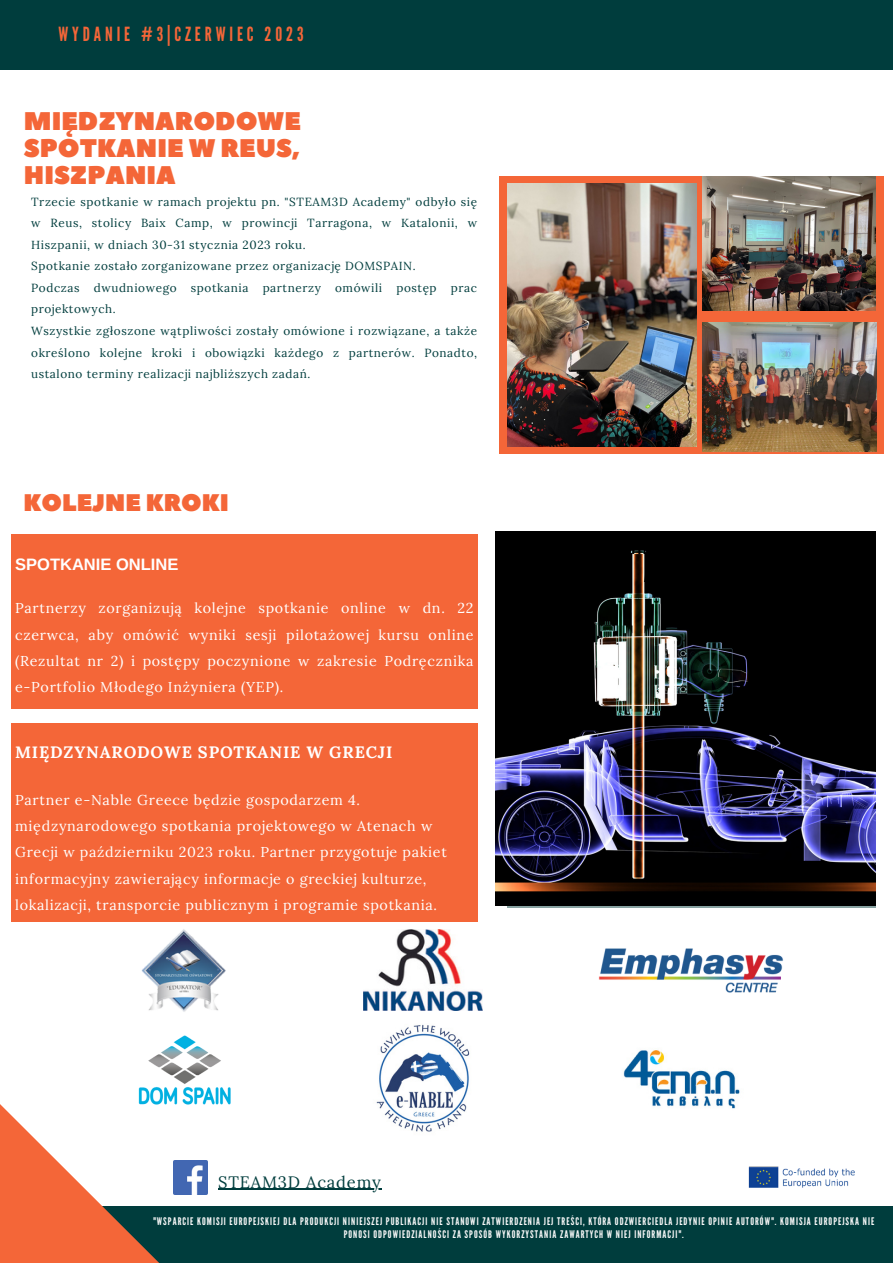
<style>
.page{position:relative;width:893px;height:1264px;background:#fff}
.page>*{position:absolute;margin:0;border:0;box-sizing:border-box;transform-origin:0 0}
.t1{font:25.5px/27px "Peace Sans";color:#f46638;text-align:justify}
.t2{font:24px "Peace Sans";color:#f46638}
.t3{font:19.5px "League Gothic";letter-spacing:.2em;color:#f46638}
.t4{font:700 16.5px "Lora";letter-spacing:.05em;color:#fff}
.t5{font:700 16.5px "Arimo";color:#fff}
.t6{font:16.5px "Lora";letter-spacing:.05em;color:#003d3d}
.t7{font:14.25px/26.2px "Lora";letter-spacing:.05em;color:#fff}
.t8{font:11.7px/21.6px "Lora";letter-spacing:.05em;color:#003d3d;text-align:justify}
.t9{font:10.5px/12.3px "League Gothic";letter-spacing:.1em;color:#fafafa;text-align:center}
</style>
<div class="page">
<div style="left:0;top:1206px;width:892px;height:56px;background:#003d3d"></div>
<svg style="left:0;top:1104px;width:208px;height:158px"></svg>
<div style="left:0;top:0;width:892px;height:70px;background:#003d3d"></div>
<div style="left:499px;top:176px;width:384px;height:278px;background:#f46638"></div>
<div style="left:12px;top:534px;width:465px;height:175px;background:#f46638"></div>
<div style="left:12px;top:723px;width:465px;height:198px;background:#f46638"></div>
<img style="left:364px;top:929px;width:118px;height:81px">
<img style="left:376px;top:1024px;width:94px;height:108px">
<img style="left:123px;top:1043px;width:108px;height:82px">
<img style="left:598px;top:948px;width:185px;height:45px">
<img style="left:112px;top:921px;width:145px;height:122px">
<img style="left:623px;top:1050px;width:117px;height:59px">
<img style="left:173px;top:1160px;width:34px;height:34px">
<img style="left:748px;top:1166px;width:107px;height:22px">
<img style="left:495px;top:531px;width:380px;height:374px">
<img style="left:702px;top:177px;width:173px;height:133px">
<img style="left:702px;top:322px;width:173px;height:130px">
<img style="left:507px;top:184px;width:189px;height:263px">
<hr style="left:218px;top:1188px;width:164px;height:1px;background:#003d3d">
<p class="t3" style="left:58px;top:23px;width:246px">WYDANIE #3|CZERWIEC 2023</p>
<p class="t1" style="left:24px;top:108px;width:278px">MIĘDZYNARODOWE SPOTKANIE W REUS, HISZPANIA</p>
<p class="t8" style="left:31px;top:191px;width:447px">Trzecie spotkanie w ramach projektu pn. "STEAM3D Academy" odbyło się w Reus, stolicy Baix Camp, w prowincji Tarragona, w Katalonii, w Hiszpanii, w dniach 30-31 stycznia 2023 roku.</p>
<p class="t8" style="left:31px;top:255px;width:386px">Spotkanie zostało zorganizowane przez organizację DOMSPAIN.</p>
<p class="t8" style="left:31px;top:277px;width:447px">Podczas dwudniowego spotkania partnerzy omówili postęp prac projektowych.</p>
<p class="t8" style="left:31px;top:320px;width:447px">Wszystkie zgłoszone wątpliwości zostały omówione i rozwiązane, a także określono kolejne kroki i obowiązki każdego z partnerów. Ponadto, ustalono terminy realizacji najbliższych zadań.</p>
<p class="t2" style="left:23px;top:487px;width:207px">KOLEJNE KROKI</p>
<p class="t5" style="left:15px;top:555px;width:165px">SPOTKANIE ONLINE</p>
<p class="t7" style="left:15px;top:595px;width:460px;text-align:justify">Partnerzy zorganizują kolejne spotkanie online w dn. 22 czerwca, aby omówić wyniki sesji pilotażowej kursu online (Rezultat nr 2) i postępy poczynione w zakresie Podręcznika e-Portfolio Młodego Inżyniera (YEP).</p>
<p class="t4" style="left:15px;top:741px;width:379px">MIĘDZYNARODOWE SPOTKANIE W GRECJI</p>
<p class="t7" style="left:15px;top:786px;width:433px">Partner e-Nable Greece będzie gospodarzem 4. międzynarodowego spotkania projektowego w Atenach w Grecji w październiku 2023 roku. Partner przygotuje pakiet informacyjny zawierający informacje o greckiej kulturze, lokalizacji, transporcie publicznym i programie spotkania.</p>
<p class="t6" style="left:218px;top:1170px;width:164px">STEAM3D Academy</p>
<p class="t9" style="left:153px;top:1215px;width:722px">"WSPARCIE KOMISJI EUROPEJSKIEJ DLA PRODUKCJI NINIEJSZEJ PUBLIKACJI NIE STANOWI ZATWIERDZENIA JEJ TREŚCI, KTÓRA ODZWIERCIEDLA JEDYNIE OPINIE AUTORÓW". KOMISJA EUROPEJSKA NIE<br>PONOSI ODPOWIEDZIALNOŚCI ZA SPOSÓB WYKORZYSTANIA ZAWARTYCH W NIEJ INFORMACJI".</p>
</div>
